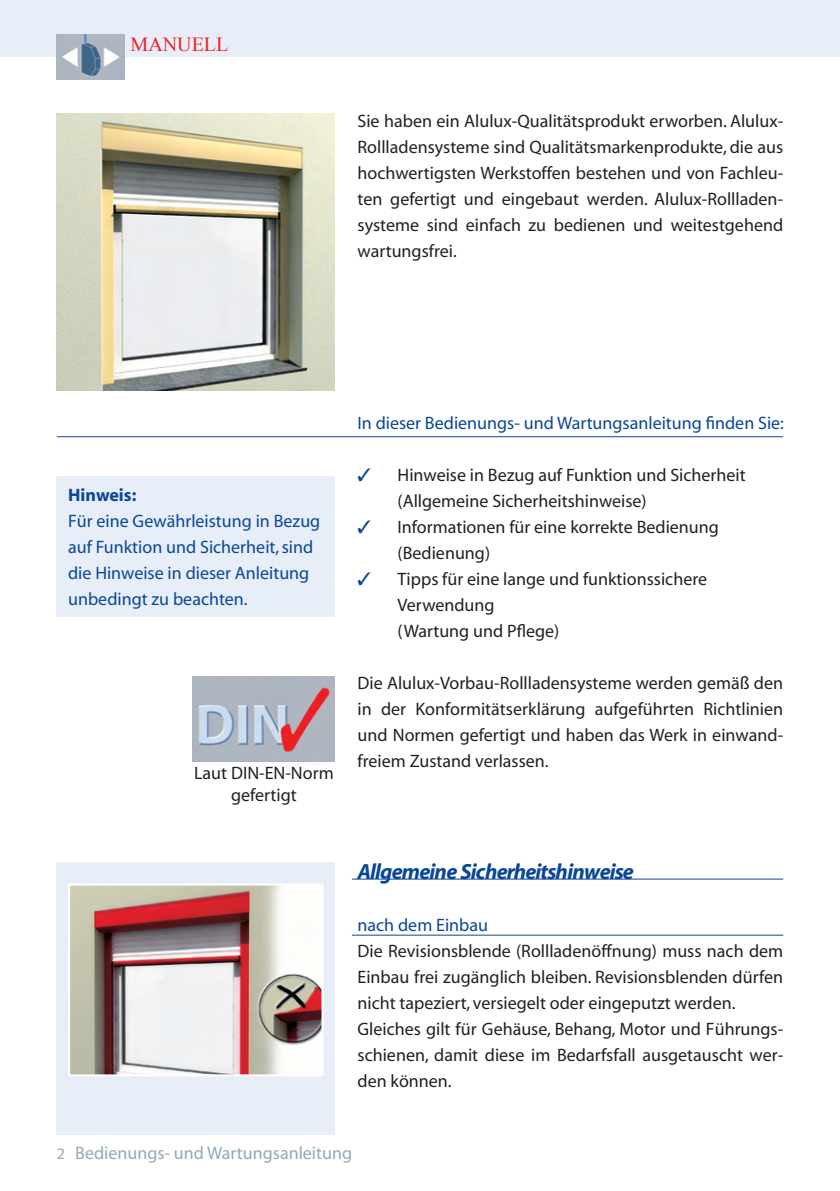
<style>
.page{position:relative;width:840px;height:1191px;background:#fff}
.page>*{position:absolute;margin:0;border:0;box-sizing:border-box;transform-origin:0 0}
.t1{font:22px "Myriad MM It 700 600";color:#0a4697}
.t2{font:20px "Times New Roman";color:#ee1d23}
.t3{font:18px/26px "Myriad MM 400 600";color:#231f20}
.t4{font:18px/26px "Myriad MM 400 600";color:#0a4697}
.t5{font:18px "Myriad MM 400 600";color:#93a9b5}
.t6{font:18px "Myriad MM 700 600";color:#0a4697}
.s1{color:#0a4697}
.s2{font-size:16px}
</style>
<div class="page">
<div style="left:0;top:0;width:839px;height:57px;background:#e8eef8"></div>
<img style="left:57px;top:34px;width:68px;height:45px">
<img style="left:57px;top:113px;width:277px;height:277px">
<hr style="left:57px;top:436px;width:725px;height:1px;background:#0a4697">
<div style="left:57px;top:476px;width:277px;height:140px;background:#e8eef8"></div>
<hr style="left:351px;top:878px;width:431px;height:1px;background:#0a4697">
<div style="left:57px;top:862px;width:277px;height:272px;background:#e8eef8"></div>
<img style="left:71px;top:886px;width:249px;height:187px">
<div style="left:68px;top:883px;width:255px;height:193px;border:2px solid #fff"></div>
<hr style="left:351px;top:934px;width:431px;height:1px;background:#0a4697">
<img style="left:193px;top:676px;width:141px;height:85px">
<img style="left:200px;top:705px;width:86px;height:39px">
<p class="t2" style="left:130px;top:31px;width:99px">MANUELL</p>
<p class="t3" style="left:357px;top:109px;width:427px;text-align:justify">Sie haben ein Alulux-Qualitätsprodukt erworben. Alulux-Rollladensysteme sind Qualitätsmarkenprodukte, die aus hochwertigsten Werkstoffen bestehen und von Fachleu&shy;ten gefertigt und eingebaut werden. Alulux-Rollladen&shy;systeme sind einfach zu bedienen und weitestgehend wartungsfrei.</p>
<p class="t6" style="left:68px;top:486px;width:70px">Hinweis:</p>
<p class="t4" style="left:68px;top:509px;width:253px">Für eine Gewährleistung in Bezug auf Funktion und Sicherheit, sind die Hinweise in dieser Anleitung unbedingt zu beachten.</p>
<p class="t3" style="left:194px;top:763px;width:141px;line-height:21.6px;text-align:center">Laut DIN-EN-Norm gefertigt</p>
<p class="t4" style="left:357px;top:411px;width:427px">In dieser Bedienungs- und Wartungsanleitung finden Sie:</p>
<p class="t3" style="left:397px;top:463px;width:349px;text-indent:-40px"><span class="s1">✓</span> Hinweise in Bezug auf Funktion und Sicherheit (Allgemeine Sicherheitshinweise)</p>
<p class="t3" style="left:397px;top:515px;width:323px;text-indent:-40px"><span class="s1">✓</span> Informationen für eine korrekte Bedienung (Bedienung)</p>
<p class="t3" style="left:397px;top:567px;width:311px;text-indent:-40px"><span class="s1">✓</span> Tipps für eine lange und funktionssichere<br>Verwendung<br>(Wartung und Pflege)</p>
<p class="t3" style="left:357px;top:671px;width:427px;text-align:justify">Die Alulux-Vorbau-Rollladensysteme werden gemäß den in der Konformitätserklärung aufgeführten Richtlinien und Normen gefertigt und haben das Werk in einwand&shy;freiem Zustand verlassen.</p>
<p class="t1" style="left:357px;top:860px;width:277px">Allgemeine Sicherheitshinweise</p>
<p class="t4" style="left:357px;top:912px;width:132px">nach dem Einbau</p>
<p class="t3" style="left:357px;top:938px;width:427px">Die Revisionsblende (Rollladenöffnung) muss nach dem Einbau frei zugänglich bleiben. Revisionsblenden dürfen nicht tapeziert, versiegelt oder eingeputzt werden.<br>Gleiches gilt für Gehäuse, Behang, Motor und Führungs&shy;schienen, damit diese im Bedarfsfall ausgetauscht wer&shy;den können.</p>
<p class="t5" style="left:57px;top:1144px;width:297px"><span class="s2">2</span> Bedienungs- und Wartungsanleitung</p>
</div>
